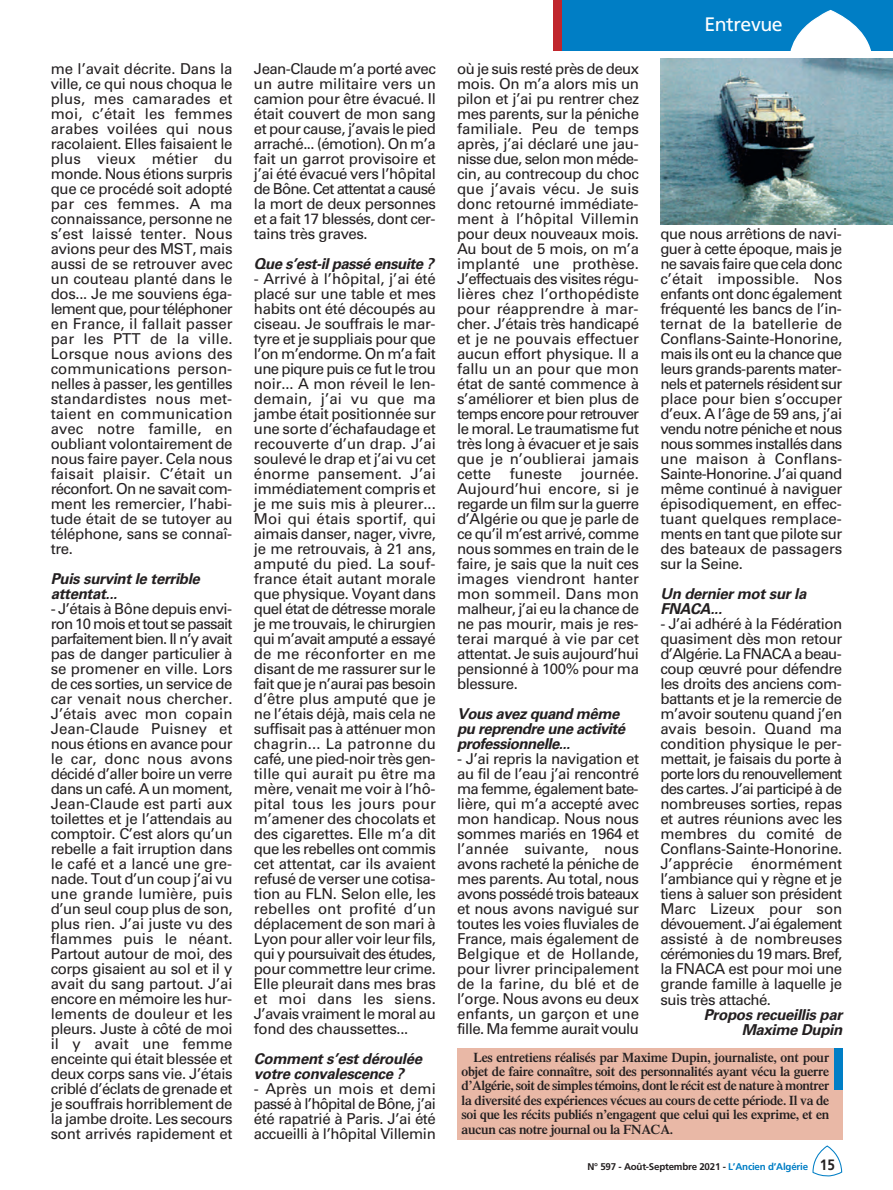
<style>
.page{position:relative;width:893px;height:1190px;background:#fff}
.page>*{position:absolute;margin:0;border:0;box-sizing:border-box;transform-origin:0 0}
.t1{font:19.5px "Frutiger LT Std";letter-spacing:-.02em;color:#fff}
.t2{font:15px/15px "Univers LT Std";letter-spacing:-.03em;color:#231f20;text-align:justify}
.t3{font:italic 700 15px/15px "Univers LT Std";letter-spacing:-.02em;color:#231f20}
.t4{font:600 13.5px/14.4px "Times LT Std";letter-spacing:-.02em;color:#231f20;text-align:justify}
.t5{font:700 9.75px "Frutiger LT Std";letter-spacing:-.02em;color:#231f20}
.s1{color:#007ec5}
.s2{font-size:15px}
</style>
<div class="page">
<svg style="left:812px;top:1145px;width:30px;height:31px"></svg>
<div style="left:552px;top:0;width:340px;height:51px;background:#007ec5"></div>
<svg style="left:790px;top:10px;width:81px;height:41px"></svg>
<div style="left:552px;top:0;width:9px;height:51px;background:#c0262d"></div>
<div style="left:457px;top:1048px;width:385px;height:91px;background:#e9b8a6"></div>
<div style="left:833px;top:1048px;width:9px;height:41px;background:#007ec5"></div>
<img style="left:660px;top:59px;width:232px;height:165px">
<p class="t2" style="left:51px;top:63px;width:183px">me l’avait décrite. Dans la ville, ce qui nous choqua le plus, mes camarades et moi, c’était les femmes arabes voilées qui nous racolaient. Elles faisaient le plus vieux métier du monde. Nous étions surpris que ce procédé soit adopté par ces femmes. A ma connaissance, personne ne s’est laissé tenter. Nous avions peur des MST, mais aussi de se retrouver avec un couteau planté dans le dos... Je me souviens éga&shy;lement que, pour téléphoner en France, il fallait passer par les PTT de la ville.<br>Lorsque nous avions des communications person&shy;nelles à passer, les gentilles standardistes nous met&shy;taient en communication avec notre famille, en oubliant volontairement de nous faire payer. Cela nous faisait plaisir. C’était un réconfort. On ne savait com&shy;ment les remercier, l’habi&shy;tude était de se tutoyer au téléphone, sans se connaî&shy;tre.</p>
<p class="t3" style="left:51px;top:572px;width:151px">Puis survint le terrible attentat...</p>
<p class="t2" style="left:51px;top:603px;width:183px">- J’étais à Bône depuis envi&shy;ron 10 mois et tout se passait parfaitement bien. Il n’y avait pas de danger particulier à se promener en ville. Lors de ces sorties, un service de car venait nous chercher.<br>J’étais avec mon copain Jean-Claude Puisney et nous étions en avance pour le car, donc nous avons décidé d’aller boire un verre dans un café. A un moment, Jean-Claude est parti aux toilettes et je l’attendais au comptoir. C’est alors qu’un rebelle a fait irruption dans le café et a lancé une gre&shy;nade. Tout d’un coup j’ai vu une grande lumière, puis d’un seul coup plus de son, plus rien. J’ai juste vu des flammes puis le néant.<br>Partout autour de moi, des corps gisaient au sol et il y avait du sang partout. J’ai encore en mémoire les hur&shy;lements de douleur et les pleurs. Juste à côté de moi il y avait une femme enceinte qui était blessée et deux corps sans vie. J’étais criblé d’éclats de grenade et je souffrais horriblement de la jambe droite. Les secours sont arrivés rapidement et</p>
<p class="t2" style="left:254px;top:63px;width:183px">Jean-Claude m’a porté avec un autre militaire vers un camion pour être évacué. Il était couvert de mon sang et pour cause, j’avais le pied arraché... (émotion). On m’a fait un garrot provisoire et j’ai été évacué vers l’hôpital de Bône. Cet attentat a causé la mort de deux personnes et a fait 17 blessés, dont cer&shy;tains très graves.</p>
<p class="t3" style="left:254px;top:257px;width:181px">Que s’est-il passé ensuite ?</p>
<p class="t2" style="left:254px;top:273px;width:183px">- Arrivé à l’hôpital, j’ai été placé sur une table et mes habits ont été découpés au ciseau. Je souffrais le mar&shy;tyre et je suppliais pour que l’on m’endorme. On m’a fait une piqure puis ce fut le trou noir... A mon réveil le len&shy;demain, j’ai vu que ma jambe était positionnée sur une sorte d’échafaudage et recouverte d’un drap. J’ai soulevé le drap et j’ai vu cet énorme pansement. J’ai immédiatement compris et je me suis mis à pleurer...<br>Moi qui étais sportif, qui aimais danser, nager, vivre, je me retrouvais, à 21 ans, amputé du pied. La souf&shy;france était autant morale que physique. Voyant dans quel état de détresse morale je me trouvais, le chirurgien qui m’avait amputé a essayé de me réconforter en me disant de me rassurer sur le fait que je n’aurai pas besoin d’être plus amputé que je ne l’étais déjà, mais cela ne suffisait pas à atténuer mon chagrin... La patronne du café, une pied-noir très gen&shy;tille qui aurait pu être ma mère, venait me voir à l’hô&shy;pital tous les jours pour m’amener des chocolats et des cigarettes. Elle m’a dit que les rebelles ont commis cet attentat, car ils avaient refusé de verser une cotisa&shy;tion au FLN. Selon elle, les rebelles ont profité d’un déplacement de son mari à Lyon pour aller voir leur fils, qui y poursuivait des études, pour commettre leur crime.<br>Elle pleurait dans mes bras et moi dans les siens.<br>J’avais vraiment le moral au fond des chaussettes...</p>
<p class="t3" style="left:254px;top:1052px;width:170px">Comment s’est déroulée votre convalescence ?</p>
<p class="t2" style="left:254px;top:1083px;width:183px">- Après un mois et demi passé à l’hôpital de Bône, j’ai été rapatrié à Paris. J’ai été accueilli à l’hôpital Villemin</p>
<p class="t2" style="left:457px;top:63px;width:183px">où je suis resté près de deux mois. On m’a alors mis un pilon et j’ai pu rentrer chez mes parents, sur la péniche familiale. Peu de temps après, j’ai déclaré une jau&shy;nisse due, selon mon méde&shy;cin, au contrecoup du choc que j’avais vécu. Je suis donc retourné immédiate&shy;ment à l’hôpital Villemin pour deux nouveaux mois.<br>Au bout de 5 mois, on m’a implanté une prothèse.<br>J’effectuais des visites régu&shy;lières chez l’orthopédiste pour réapprendre à mar&shy;cher. J’étais très handicapé et je ne pouvais effectuer aucun effort physique. Il a fallu un an pour que mon état de santé commence à s’améliorer et bien plus de temps encore pour retrouver le moral. Le traumatisme fut très long à évacuer et je sais que je n’oublierai jamais cette funeste journée.<br>Aujourd’hui encore, si je regarde un film sur la guerre d’Algérie ou que je parle de ce qu’il m’est arrivé, comme nous sommes en train de le faire, je sais que la nuit ces images viendront hanter mon sommeil. Dans mon malheur, j’ai eu la chance de ne pas mourir, mais je res&shy;terai marqué à vie par cet attentat. Je suis aujourd’hui pensionné à 100% pour ma blessure.</p>
<p class="t3" style="left:457px;top:707px;width:170px">Vous avez quand même pu reprendre une activité professionnelle...</p>
<p class="t2" style="left:457px;top:753px;width:183px">- J’ai repris la navigation et au fil de l’eau j’ai rencontré ma femme, également bate&shy;lière, qui m’a accepté avec mon handicap. Nous nous sommes mariés en 1964 et l’année suivante, nous avons racheté la péniche de mes parents. Au total, nous avons possédé trois bateaux et nous avons navigué sur toutes les voies fluviales de France, mais également de Belgique et de Hollande, pour livrer principalement de la farine, du blé et de l’orge. Nous avons eu deux enfants, un garçon et une fille. Ma femme aurait voulu</p>
<h1 class="t1" style="left:704px;top:13px;width:80px">Entrevue</h1>
<p class="t2" style="left:660px;top:228px;width:183px">que nous arrêtions de navi&shy;guer à cette époque, mais je ne savais faire que cela donc c’était impossible. Nos enfants ont donc également fréquenté les bancs de l’in&shy;ternat de la batellerie de Conflans-Sainte-Honorine, mais ils ont eu la chance que leurs grands-parents mater&shy;nels et paternels résident sur place pour bien s’occuper d’eux. A l’âge de 59 ans, j’ai vendu notre péniche et nous nous sommes installés dans une maison à Conflans-Sainte-Honorine. J’ai quand même continué à naviguer épisodiquement, en effec&shy;tuant quelques remplace&shy;ments en tant que pilote sur des bateaux de passagers sur la Seine.</p>
<p class="t3" style="left:660px;top:587px;width:147px">Un dernier mot sur la<br>FNACA...</p>
<p class="t2" style="left:660px;top:618px;width:183px">- J’ai adhéré à la Fédération quasiment dès mon retour d’Algérie. La FNACA a beau&shy;coup œuvré pour défendre les droits des anciens com&shy;battants et je la remercie de m’avoir soutenu quand j’en avais besoin. Quand ma condition physique le per&shy;mettait, je faisais du porte à porte lors du renouvellement des cartes. J’ai participé à de nombreuses sorties, repas et autres réunions avec les membres du comité de Conflans-Sainte-Honorine.<br>J’apprécie énormément l’ambiance qui y règne et je tiens à saluer son président Marc Lizeux pour son dévouement. J’ai également assisté à de nombreuses cérémonies du 19 mars. Bref, la FNACA est pour moi une grande famille à laquelle je suis très attaché.</p>
<p class="t3" style="left:703px;top:1007px;width:140px;text-align:right">Propos recueillis par<br>Maxime Dupin</p>
<p class="t4" style="left:461px;top:1051px;width:369px;text-indent:12px">Les entretiens réalisés par Maxime Dupin, journaliste, ont pour objet de faire connaître, soit des personnalités ayant vécu la guerre d’Algérie, soit de simples témoins, dont le récit est de nature à montrer la diversité des expériences vécues au cours de cette période. Il va de soi que les récits publiés n’engagent que celui qui les exprime, et en aucun cas notre journal ou la FNACA.</p>
<p class="t5" style="left:587px;top:1162px;width:249px">N° 597 - Août-Septembre 2021 - <span class="s1">L’Ancien d’Algérie</span> <span class="s2">15</span></p>
</div>
